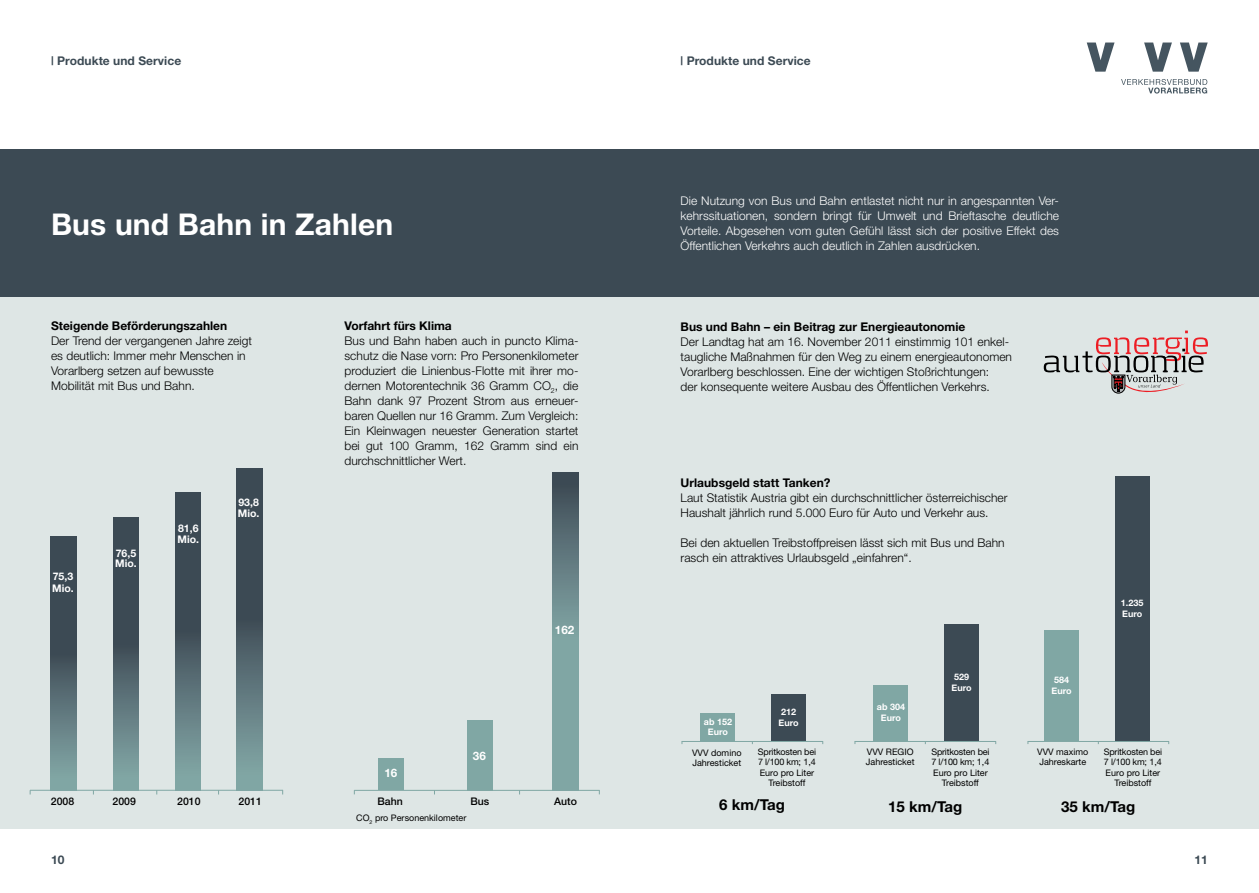
<style>
.page{position:relative;width:1259px;height:893px;background:#fff}
.page>*{position:absolute;margin:0;border:0;box-sizing:border-box;transform-origin:0 0}
.t1{font:700 30px "Helvetica Neue";letter-spacing:.005em;color:#fff}
.t2{font:700 15px "Helvetica Neue";color:#000}
.t3{font:300 12px/15px "Helvetica Neue";color:#000}
.t4{font:300 12px/15px "Helvetica Neue";color:#fff;text-align:justify}
.t5{font:700 12px "Helvetica Neue";color:#000}
.t6{font:700 12px "Helvetica Neue";letter-spacing:.005em;color:#3c4a54}
.t7{font:700 11.7px "Helvetica Neue";color:#fff}
.t8{font:700 10.5px/10.5px "Helvetica Neue";color:#fff}
.t9{font:500 10.5px "Helvetica Neue";color:#000}
.t10{font:9px/10.5px "Helvetica Neue";letter-spacing:-.02em;color:#000;text-align:center}
.t11{font:9px/10.5px "Helvetica Neue";color:#000}
.t12{font:700 9px/10.5px "Helvetica Neue";color:#fff}
</style>
<div class="page">
<div style="left:0;top:149px;width:629px;height:149px;background:#3c4a54"></div>
<div style="left:629px;top:149px;width:630px;height:149px;background:#3c4a54"></div>
<div style="left:629px;top:298px;width:630px;height:531px;background:#dee6e5"></div>
<div style="left:0;top:298px;width:629px;height:531px;background:#dee6e5"></div>
<svg style="left:1087px;top:43px;width:27px;height:29px"></svg>
<svg style="left:1144px;top:43px;width:28px;height:29px"></svg>
<svg style="left:1180px;top:43px;width:27px;height:29px"></svg>
<svg style="left:1121px;top:79px;width:86px;height:15px"></svg>
<svg style="left:51px;top:536px;width:25px;height:254px;background:#51656c"></svg>
<svg style="left:113px;top:517px;width:26px;height:273px;background:#51656c"></svg>
<svg style="left:175px;top:492px;width:26px;height:298px;background:#51656c"></svg>
<svg style="left:236px;top:469px;width:26px;height:321px;background:#51656c"></svg>
<hr style="left:30px;top:790px;width:253px;height:1px;background:#80a7a4">
<div style="left:771px;top:695px;width:34px;height:46px;background:#3c4a54"></div>
<div style="left:701px;top:713px;width:34px;height:28px;background:#80a7a4"></div>
<hr style="left:681px;top:741px;width:142px;height:1px;background:#80a7a4">
<div style="left:944px;top:625px;width:34px;height:116px;background:#3c4a54"></div>
<div style="left:874px;top:685px;width:34px;height:56px;background:#80a7a4"></div>
<hr style="left:854px;top:741px;width:142px;height:1px;background:#80a7a4">
<div style="left:1115px;top:476px;width:34px;height:265px;background:#3c4a54"></div>
<div style="left:1044px;top:630px;width:34px;height:111px;background:#80a7a4"></div>
<hr style="left:1027px;top:741px;width:142px;height:1px;background:#80a7a4">
<div style="left:467px;top:720px;width:26px;height:70px;background:#80a7a4"></div>
<svg style="left:552px;top:472px;width:26px;height:318px;background:#6e8c8e"></svg>
<div style="left:378px;top:758px;width:25px;height:32px;background:#80a7a4"></div>
<hr style="left:354px;top:790px;width:245px;height:1px;background:#80a7a4">
<svg style="left:1043px;top:331px;width:165px;height:62px"></svg>
<p class="t6" style="left:51px;top:53px;width:132px">| Produkte und Service</p>
<p class="t6" style="left:680px;top:53px;width:132px">| Produkte und Service</p>
<h1 class="t1" style="left:51px;top:206px;width:344px">Bus und Bahn in Zahlen</h1>
<p class="t5" style="left:51px;top:319px;width:178px">Steigende Beförderungszahlen</p>
<p class="t3" style="left:51px;top:333px;width:202px">Der Trend der vergangenen Jahre zeigt es deutlich: Immer mehr Menschen in Vorarlberg setzen auf bewusste Mobilität mit Bus und Bahn.</p>
<p class="t8" style="left:52px;top:570px;width:23px;line-height:12px">75,3<br>Mio.</p>
<p class="t8" style="left:115px;top:548px;width:23px">76,5<br>Mio.</p>
<p class="t8" style="left:178px;top:523px;width:23px">81,6<br>Mio.</p>
<p class="t8" style="left:238px;top:497px;width:23px">93,8<br>Mio.</p>
<p class="t9" style="left:51px;top:795px;width:25px">2008</p>
<p class="t9" style="left:113px;top:795px;width:25px">2009</p>
<p class="t9" style="left:177px;top:795px;width:25px">2010</p>
<p class="t9" style="left:238px;top:795px;width:25px">2011</p>
<p class="t5" style="left:344px;top:319px;width:109px">Vorfahrt fürs Klima</p>
<p class="t3" style="left:344px;top:333px;width:235px;text-align:justify">Bus und Bahn haben auch in puncto Klima&shy;schutz die Nase vorn: Pro Personenkilometer produziert die Linienbus-Flotte mit ihrer mo&shy;dernen Motorentechnik 36 Gramm CO<sub>2</sub>, die Bahn dank 97 Prozent Strom aus erneuer&shy;baren Quellen nur 16 Gramm. Zum Vergleich:<br>Ein Kleinwagen neuester Generation startet bei gut 100 Gramm, 162 Gramm sind ein durchschnittlicher Wert.</p>
<p class="t7" style="left:473px;top:748px;width:14px">36</p>
<p class="t7" style="left:555px;top:622px;width:21px">162</p>
<p class="t7" style="left:384px;top:766px;width:14px">16</p>
<p class="t11" style="left:356px;top:813px;width:112px">CO<sub>2</sub> pro Personenkilometer</p>
<p class="t9" style="left:377px;top:795px;width:27px">Bahn</p>
<p class="t9" style="left:470px;top:795px;width:20px">Bus</p>
<p class="t9" style="left:554px;top:795px;width:24px">Auto</p>
<p class="t4" style="left:680px;top:193px;width:380px">Die Nutzung von Bus und Bahn entlastet nicht nur in angespannten Ver&shy;kehrssituationen, sondern bringt für Umwelt und Brieftasche deutliche Vorteile. Abgesehen vom guten Gefühl lässt sich der positive Effekt des Öffentlichen Verkehrs auch deutlich in Zahlen ausdrücken.</p>
<p class="t5" style="left:680px;top:319px;width:286px">Bus und Bahn – ein Beitrag zur Energieautonomie</p>
<p class="t3" style="left:680px;top:333px;width:333px">Der Landtag hat am 16. November 2011 einstimmig 101 enkel&shy;taugliche Maßnahmen für den Weg zu einem energieautonomen Vorarlberg beschlossen. Eine der wichtigen Stoßrichtungen:<br>der konsequente weitere Ausbau des Öffentlichen Verkehrs.</p>
<p class="t5" style="left:680px;top:475px;width:151px">Urlaubsgeld statt Tanken?</p>
<p class="t3" style="left:680px;top:490px;width:328px">Laut Statistik Austria gibt ein durchschnittlicher österreichischer<br>Haushalt jährlich rund 5.000 Euro für Auto und Verkehr aus.</p>
<p class="t3" style="left:680px;top:535px;width:325px">Bei den aktuellen Treibstoffpreisen lässt sich mit Bus und Bahn rasch ein attraktives Urlaubsgeld „einfahren“.</p>
<p class="t12" style="left:781px;top:707px;width:17px">212</p>
<p class="t12" style="left:704px;top:716px;width:30px">ab 152</p>
<p class="t12" style="left:778px;top:717px;width:22px">Euro</p>
<p class="t12" style="left:708px;top:726px;width:22px">Euro</p>
<p class="t12" style="left:877px;top:702px;width:30px;text-align:center">ab 304<br>Euro</p>
<p class="t12" style="left:951px;top:672px;width:22px">529<br>Euro</p>
<p class="t12" style="left:1051px;top:674px;width:22px">584<br>Euro</p>
<p class="t12" style="left:1121px;top:597px;width:24px">1.235<br>Euro</p>
<p class="t11" style="left:692px;top:747px;width:51px">VVV domino<br>Jahresticket</p>
<p class="t10" style="left:758px;top:746px;width:60px">Spritkosten bei<br>7 l/100 km; 1,4<br>Euro pro Liter<br>Treibstoff</p>
<p class="t11" style="left:866px;top:746px;width:50px">VVV REGIO<br>Jahresticket</p>
<p class="t10" style="left:931px;top:746px;width:60px">Spritkosten bei<br>7 l/100 km; 1,4<br>Euro pro Liter<br>Treibstoff</p>
<p class="t11" style="left:1037px;top:746px;width:53px">VVV maximo<br>Jahreskarte</p>
<p class="t10" style="left:1103px;top:746px;width:60px">Spritkosten bei<br>7 l/100 km; 1,4<br>Euro pro Liter<br>Treibstoff</p>
<p class="t2" style="left:719px;top:795px;width:67px">6 km/Tag</p>
<p class="t2" style="left:888px;top:797px;width:76px">15 km/Tag</p>
<p class="t2" style="left:1061px;top:797px;width:76px">35 km/Tag</p>
<p class="t6" style="left:51px;top:852px;width:15px">10</p>
<p class="t6" style="left:1194px;top:852px;width:15px">11</p>
</div>
